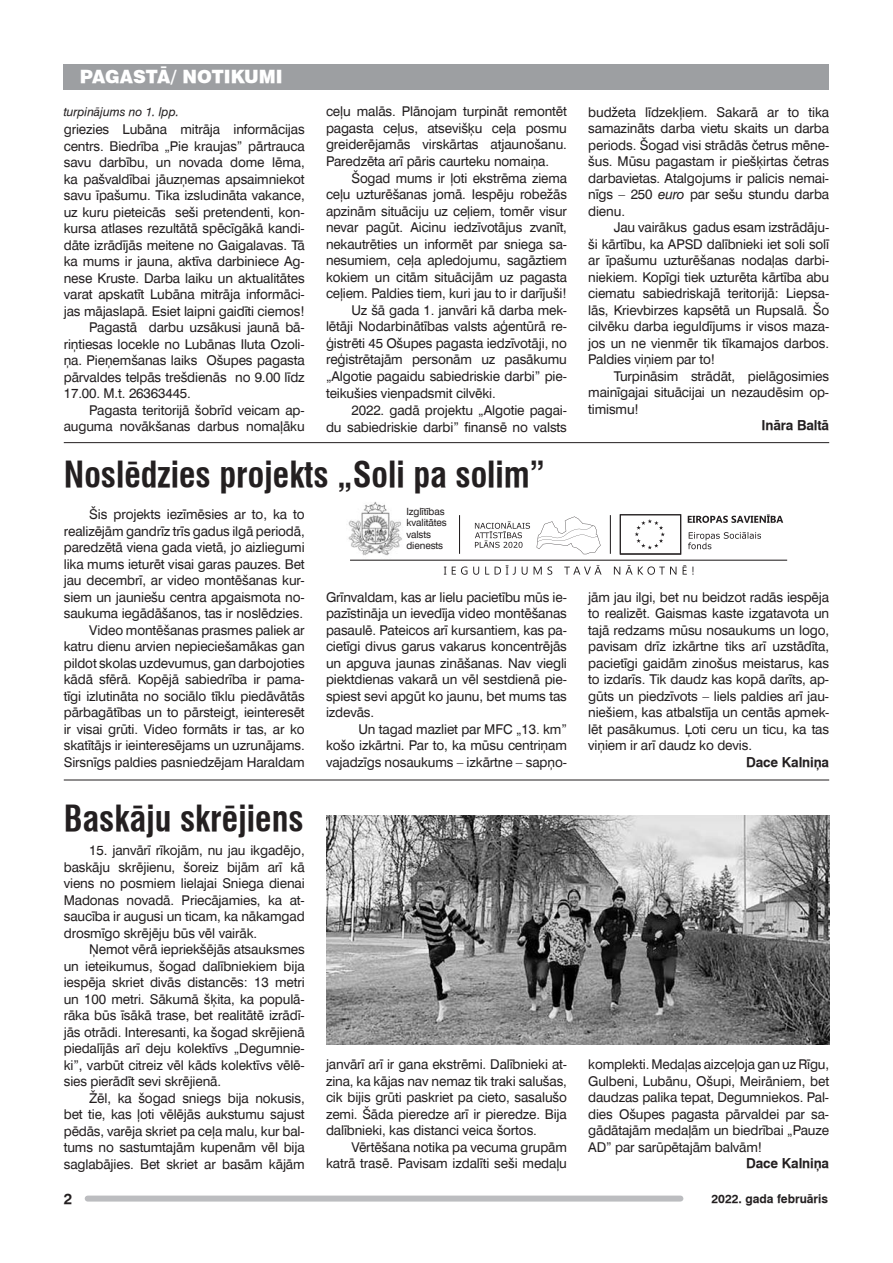
<style>
.page{position:relative;width:893px;height:1263px;background:#fff}
.page>*{position:absolute;margin:0;border:0;box-sizing:border-box;transform-origin:0 0}
.t1{font:700 condensed 34.5px "Swiss 721 TL";color:#231f20}
.t2{font:900 18px "Swiss 721 TL";color:#fff}
.t3{font:700 15px "Swiss 721 TL";color:#231f20}
.t4{font:13.5px/16.5px "Swiss 721 TL";letter-spacing:-.01em;color:#231f20;text-align:justify}
.t5{font:700 13.5px "Swiss 721 TL";letter-spacing:-.01em;color:#231f20}
.t6{font:italic 12px "Swiss 721 TL";color:#231f20}
.t7{font:700 12px "Swiss 721 TL";color:#231f20}
.t8{font:9.9px/11.4px "Swiss 721 TL";letter-spacing:-.01em;color:#231f20}
.s1{font-style:italic}
</style>
<div class="page">
<div style="left:88px;top:1195px;width:592px;height:6px;background:#bcbdc0"></div>
<div style="left:64px;top:64px;width:765px;height:25px;background:#9d9fa2"></div>
<hr style="left:64px;top:442px;width:765px;height:1px;background:#231f20">
<hr style="left:64px;top:780px;width:765px;height:1px;background:#231f20">
<img style="left:348px;top:502px;width:54px;height:54px">
<svg style="left:688px;top:514px;width:95px;height:9px"></svg>
<svg style="left:635px;top:519px;width:30px;height:30px"></svg>
<div style="left:620px;top:514px;width:61px;height:40px;border:1px solid #231f20"></div>
<svg style="left:537px;top:516px;width:64px;height:38px"></svg>
<svg style="left:475px;top:521px;width:55px;height:27px"></svg>
<svg style="left:688px;top:532px;width:73px;height:17px"></svg>
<svg style="left:444px;top:565px;width:250px;height:10px"></svg>
<hr style="left:350px;top:560px;width:437px;height:1px;background:#231f20">
<hr style="left:610px;top:515px;width:1px;height:39px;background:#231f20">
<hr style="left:459px;top:515px;width:1px;height:39px;background:#231f20">
<img style="left:326px;top:815px;width:503px;height:230px">
<h2 class="t2" style="left:80px;top:66px;width:204px">PAGASTĀ/ NOTIKUMI</h2>
<p class="t6" style="left:64px;top:105px;width:117px">turpinājums no 1. lpp.</p>
<p class="t4" style="left:64px;top:121px;width:242px">griezies Lubāna mitrāja informācijas</p>
<p class="t4" style="left:64px;top:138px;width:242px">centrs. Biedrība „Pie kraujas” pārtrauca</p>
<p class="t4" style="left:64px;top:154px;width:242px">savu darbību, un novada dome lēma,</p>
<p class="t4" style="left:64px;top:171px;width:242px">ka pašvaldībai jāuzņemas apsaimniekot</p>
<p class="t4" style="left:64px;top:187px;width:242px">savu īpašumu. Tika izsludināta vakance,</p>
<p class="t4" style="left:64px;top:204px;width:242px">uz kuru pieteicās seši pretendenti, kon-</p>
<p class="t4" style="left:64px;top:220px;width:242px">kursa atlases rezultātā spēcīgākā kandi-</p>
<p class="t4" style="left:64px;top:237px;width:242px">dāte izrādījās meitene no Gaigalavas. Tā</p>
<p class="t4" style="left:64px;top:253px;width:242px">ka mums ir jauna, aktīva darbiniece Ag-</p>
<p class="t4" style="left:64px;top:270px;width:242px">nese Kruste. Darba laiku un aktualitātes</p>
<p class="t4" style="left:64px;top:286px;width:242px">varat apskatīt Lubāna mitrāja informāci-</p>
<p class="t4" style="left:64px;top:303px;width:242px">jas mājaslapā. Esiet laipni gaidīti ciemos!</p>
<p class="t4" style="left:89px;top:319px;width:217px">Pagastā darbu uzsākusi jaunā bā-</p>
<p class="t4" style="left:64px;top:336px;width:242px">riņtiesas locekle no Lubānas Iluta Ozoli-</p>
<p class="t4" style="left:64px;top:352px;width:242px">ņa. Pieņemšanas laiks Ošupes pagasta</p>
<p class="t4" style="left:64px;top:369px;width:242px">pārvaldes telpās trešdienās no 9.00 līdz</p>
<p class="t4" style="left:64px;top:385px;width:129px">17.00. M.t. 26363445.</p>
<p class="t4" style="left:89px;top:402px;width:217px">Pagasta teritorijā šobrīd veicam ap-</p>
<p class="t4" style="left:64px;top:418px;width:242px">auguma novākšanas darbus nomaļāku</p>
<p class="t4" style="left:326px;top:103px;width:242px">ceļu malās. Plānojam turpināt remontēt pagasta ceļus, atsevišķu ceļa posmu greiderējamās virskārtas atjaunošanu.<br>Paredzēta arī pāris caurteku nomaiņa.</p>
<p class="t4" style="left:351px;top:169px;width:217px">Šogad mums ir ļoti ekstrēma ziema</p>
<p class="t4" style="left:326px;top:186px;width:242px">ceļu uzturēšanas jomā. Iespēju robežās</p>
<p class="t4" style="left:326px;top:202px;width:242px">apzinām situāciju uz ceļiem, tomēr visur</p>
<p class="t4" style="left:326px;top:219px;width:242px">nevar pagūt. Aicinu iedzīvotājus zvanīt,</p>
<p class="t4" style="left:326px;top:235px;width:242px">nekautrēties un informēt par sniega sa-</p>
<p class="t4" style="left:326px;top:252px;width:242px">nesumiem, ceļa apledojumu, sagāztiem</p>
<p class="t4" style="left:326px;top:268px;width:242px">kokiem un citām situācijām uz pagasta</p>
<p class="t4" style="left:326px;top:285px;width:242px">ceļiem. Paldies tiem, kuri jau to ir darījuši!</p>
<p class="t4" style="left:351px;top:301px;width:217px">Uz šā gada 1. janvāri kā darba mek-</p>
<p class="t4" style="left:326px;top:318px;width:242px">lētāji Nodarbinātības valsts aģentūrā re-</p>
<p class="t4" style="left:326px;top:334px;width:242px">ģistrēti 45 Ošupes pagasta iedzīvotāji, no</p>
<p class="t4" style="left:326px;top:351px;width:242px">reģistrētajām personām uz pasākumu</p>
<p class="t4" style="left:326px;top:368px;width:242px">„Algotie pagaidu sabiedriskie darbi” pie-</p>
<p class="t4" style="left:326px;top:385px;width:171px">teikušies vienpadsmit cilvēki.</p>
<p class="t4" style="left:351px;top:402px;width:217px">2022. gadā projektu „Algotie pagai-</p>
<p class="t4" style="left:326px;top:418px;width:242px">du sabiedriskie darbi” finansē no valsts</p>
<h1 class="t1" style="left:64px;top:454px;width:483px">Noslēdzies projekts „Soli pa solim”</h1>
<p class="t4" style="left:64px;top:506px;width:242px;text-align:right">Šis projekts iezīmēsies ar to, ka to realizējām gandrīz trīs gadus ilgā periodā, paredzētā viena gada vietā, jo aizliegumi lika mums ieturēt visai garas pauzes. Bet jau decembrī, ar video montēšanas kur&shy;siem un jauniešu centra apgaismota no&shy;saukuma iegādāšanos, tas ir noslēdzies.<br>Video montēšanas prasmes paliek ar katru dienu arvien nepieciešamākas gan pildot skolas uzdevumus, gan darbojoties kādā sfērā. Kopējā sabiedrība ir pama&shy;tīgi izlutināta no sociālo tīklu piedāvātās pārbagātības un to pārsteigt, ieinteresēt ir visai grūti. Video formāts ir tas, ar ko skatītājs ir ieinteresējams un uzrunājams.<br>Sirsnīgs paldies pasniedzējam Haraldam</p>
<p class="t8" style="left:406px;top:505px;width:42px">Izglītības kvalitātes valsts dienests</p>
<p class="t4" style="left:326px;top:588px;width:242px">Grīnvaldam, kas ar lielu pacietību mūs ie&shy;pazīstināja un ievedīja video montēšanas pasaulē. Pateicos arī kursantiem, kas pa&shy;cietīgi divus garus vakarus koncentrējās un apguva jaunas zināšanas. Nav viegli piektdienas vakarā un vēl sestdienā pie&shy;spiest sevi apgūt ko jaunu, bet mums tas izdevās.</p>
<p class="t4" style="left:326px;top:720px;width:242px;text-indent:32px">Un tagad mazliet par MFC „13. km” košo izkārtni. Par to, ka mūsu centriņam vajadzīgs nosaukums – izkārtne – sapņo-</p>
<h1 class="t1" style="left:64px;top:798px;width:241px">Baskāju skrējiens</h1>
<p class="t4" style="left:64px;top:842px;width:242px;text-indent:26px">15. janvārī rīkojām, nu jau ikgadējo, baskāju skrējienu, šoreiz bijām arī kā viens no posmiem lielajai Sniega dienai Madonas novadā. Priecājamies, ka at&shy;saucība ir augusi un ticam, ka nākamgad drosmīgo skrējēju būs vēl vairāk.</p>
<p class="t4" style="left:64px;top:941px;width:242px;text-indent:26px">Ņemot vērā iepriekšējās atsauksmes un ieteikumus, šogad dalībniekiem bija iespēja skriet divās distancēs: 13 metri un 100 metri. Sākumā šķita, ka populā&shy;rāka būs īsākā trase, bet realitātē izrādī&shy;jās otrādi. Interesanti, ka šogad skrējienā piedalījās arī deju kolektīvs „Degumnie&shy;ki”, varbūt citreiz vēl kāds kolektīvs vēlē&shy;sies pierādīt sevi skrējienā.</p>
<p class="t4" style="left:64px;top:1090px;width:242px;text-indent:26px">Žēl, ka šogad sniegs bija nokusis, bet tie, kas ļoti vēlējās aukstumu sajust pēdās, varēja skriet pa ceļa malu, kur bal&shy;tums no sastumtajām kupenām vēl bija saglabājies. Bet skriet ar basām kājām</p>
<p class="t4" style="left:326px;top:1056px;width:242px">janvārī arī ir gana ekstrēmi. Dalībnieki at&shy;zina, ka kājas nav nemaz tik traki salušas, cik bijis grūti paskriet pa cieto, sasalušo zemi. Šāda pieredze arī ir pieredze. Bija dalībnieki, kas distanci veica šortos.</p>
<p class="t4" style="left:326px;top:1138px;width:242px;text-align:right">Vērtēšana notika pa vecuma grupām katrā trasē. Pavisam izdalīti seši medaļu</p>
<p class="t4" style="left:588px;top:103px;width:242px">budžeta līdzekļiem. Sakarā ar to tika samazināts darba vietu skaits un darba periods. Šogad visi strādās četrus mēne&shy;šus. Mūsu pagastam ir piešķirtas četras darbavietas. Atalgojums ir palicis nemai&shy;nīgs – 250 <span class="s1">euro</span> par sešu stundu darba dienu.</p>
<p class="t4" style="left:588px;top:219px;width:242px;text-indent:26px">Jau vairākus gadus esam izstrādāju&shy;ši kārtību, ka APSD dalībnieki iet soli solī ar īpašumu uzturēšanas nodaļas darbi&shy;niekiem. Kopīgi tiek uzturēta kārtība abu ciematu sabiedriskajā teritorijā: Liepsa&shy;lās, Krievbirzes kapsētā un Rupsalā. Šo cilvēku darba ieguldījums ir visos maza&shy;jos un ne vienmēr tik tīkamajos darbos.<br>Paldies viņiem par to!</p>
<p class="t4" style="left:588px;top:367px;width:242px;text-indent:26px">Turpināsim strādāt, pielāgosimies mainīgajai situācijai un nezaudēsim op&shy;timismu!</p>
<p class="t5" style="left:761px;top:417px;width:69px">Ināra Baltā</p>
<p class="t4" style="left:588px;top:588px;width:242px">jām jau ilgi, bet nu beidzot radās iespēja to realizēt. Gaismas kaste izgatavota un tajā redzams mūsu nosaukums un logo, pavisam drīz izkārtne tiks arī uzstādīta, pacietīgi gaidām zinošus meistarus, kas to izdarīs. Tik daudz kas kopā darīts, ap&shy;gūts un piedzīvots – liels paldies arī jau&shy;niešiem, kas atbalstīja un centās apmek&shy;lēt pasākumus. Ļoti ceru un ticu, ka tas viņiem ir arī daudz ko devis.</p>
<p class="t5" style="left:746px;top:754px;width:85px">Dace Kalniņa</p>
<p class="t4" style="left:588px;top:1056px;width:242px">komplekti. Medaļas aizceļoja gan uz Rīgu, Gulbeni, Lubānu, Ošupi, Meirāniem, bet daudzas palika tepat, Degumniekos. Pal&shy;dies Ošupes pagasta pārvaldei par sa&shy;gādātajām medaļām un biedrībai „Pauze AD” par sarūpētajām balvām!</p>
<p class="t5" style="left:746px;top:1155px;width:85px">Dace Kalniņa</p>
<p class="t3" style="left:64px;top:1189px;width:10px">2</p>
<p class="t7" style="left:711px;top:1191px;width:118px">2022. gada februāris</p>
</div>
